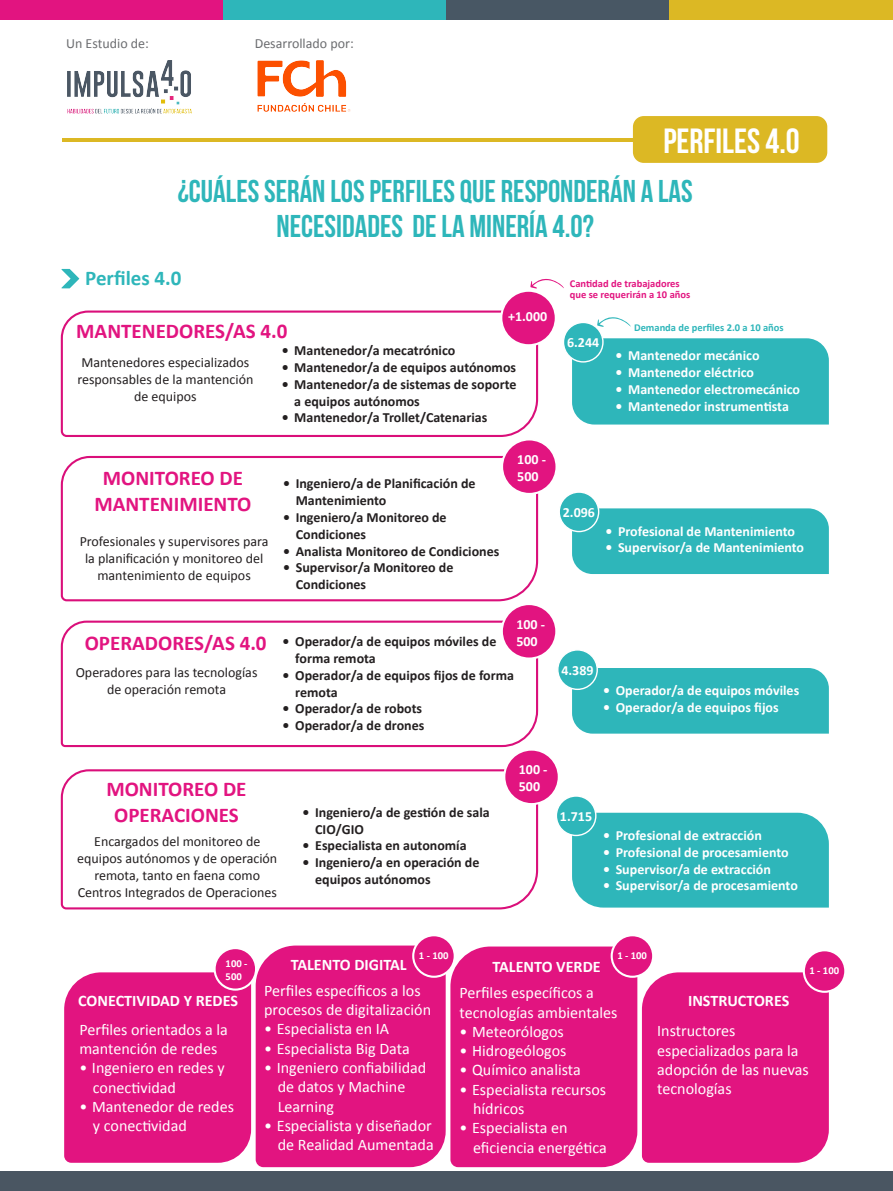
<style>
.page{position:relative;width:893px;height:1191px;background:#fff}
.page>*{position:absolute;margin:0;border:0;box-sizing:border-box;transform-origin:0 0}
.t1{font:35px "Bebas Neue";color:#fff}
.t2{font:31.5px/35px "Bebas Neue";color:#2eb6ba;text-align:center}
.t3{font:700 21px/25.2px "Calibri";color:#e21480;text-align:center}
.t4{font:700 21px "Calibri";color:#2eb6ba}
.t5{font:16.1px/19.3px "Calibri";color:#fff}
.t6{font:700 16.1px "Calibri";color:#fff}
.t7{font:700 14px/16.8px "Calibri";color:#231f20}
.t8{font:700 14px/16.8px "Calibri";color:#fff}
.t9{font:14px/16.8px "Calibri";color:#231f20;text-align:center}
.t10{font:14px "Calibri";color:#6c6d70}
.t11{font:700 10.64px/12.8px "Calibri";color:#fff}
.t12{font:700 10.5px/11.2px "Calibri";color:#e21480}
.t13{font:700 10.5px "Calibri";color:#2eb6ba}
</style>
<div class="page">
<img style="left:68px;top:61px;width:123px;height:53px">
<div style="left:0;top:0;width:223px;height:20px;background:#e21480"></div>
<div style="left:223px;top:0;width:223px;height:20px;background:#2eb6ba"></div>
<div style="left:446px;top:0;width:224px;height:20px;background:#485764"></div>
<div style="left:670px;top:0;width:223px;height:20px;background:#dcb824"></div>
<div style="left:1px;top:1171px;width:892px;height:19px;background:#4a5662"></div>
<img style="left:257px;top:60px;width:94px;height:52px">
<div style="left:633px;top:116px;width:194px;height:47px;background:#dcb824;border-radius:11px"></div>
<hr style="left:63px;top:138px;width:572px;height:3px;background:#dcb824">
<svg style="left:64px;top:945px;width:765px;height:222px;background:#e42a8c"></svg>
<svg style="left:60px;top:310px;width:479px;height:127px"></svg>
<div style="left:501px;top:291px;width:55px;height:54px;background:#e21480;border-radius:50%"></div>
<div style="left:500px;top:290px;width:57px;height:56px;border:2px solid #fff;border-radius:50%"></div>
<div style="left:572px;top:508px;width:257px;height:66px;background:#2eb6ba"></div>
<div style="left:559px;top:492px;width:40px;height:39px;background:#2eb6ba;border-radius:50%"></div>
<div style="left:558px;top:491px;width:41px;height:41px;border:1px solid #fff;border-radius:50%"></div>
<svg style="left:60px;top:455px;width:479px;height:147px"></svg>
<div style="left:502px;top:439px;width:55px;height:55px;background:#e21480;border-radius:50%"></div>
<div style="left:501px;top:438px;width:57px;height:57px;border:2px solid #fff;border-radius:50%"></div>
<div style="left:572px;top:668px;width:257px;height:65px;background:#2eb6ba"></div>
<div style="left:558px;top:650px;width:39px;height:39px;background:#2eb6ba;border-radius:50%"></div>
<div style="left:557px;top:649px;width:41px;height:41px;border:1px solid #fff;border-radius:50%"></div>
<svg style="left:60px;top:620px;width:479px;height:128px"></svg>
<div style="left:502px;top:604px;width:54px;height:54px;background:#e21480;border-radius:50%"></div>
<div style="left:501px;top:603px;width:56px;height:56px;border:2px solid #fff;border-radius:50%"></div>
<svg style="left:60px;top:769px;width:479px;height:141px"></svg>
<div style="left:504px;top:749px;width:55px;height:55px;background:#e21480;border-radius:50%"></div>
<div style="left:503px;top:748px;width:57px;height:57px;border:2px solid #fff;border-radius:50%"></div>
<div style="left:572px;top:812px;width:257px;height:95px;background:#2eb6ba"></div>
<div style="left:556px;top:796px;width:40px;height:39px;background:#2eb6ba;border-radius:50%"></div>
<div style="left:556px;top:795px;width:40px;height:41px;border:1px solid #fff;border-radius:50%"></div>
<svg style="left:530px;top:278px;width:34px;height:10px"></svg>
<div style="left:215px;top:948px;width:41px;height:41px;background:#e21480;border-radius:50%"></div>
<div style="left:214px;top:947px;width:43px;height:43px;border:2px solid #fff;border-radius:50%"></div>
<div style="left:413px;top:935px;width:42px;height:41px;background:#e21480;border-radius:50%"></div>
<div style="left:412px;top:934px;width:44px;height:43px;border:2px solid #fff;border-radius:50%"></div>
<div style="left:612px;top:935px;width:41px;height:41px;background:#e21480;border-radius:50%"></div>
<div style="left:611px;top:934px;width:43px;height:43px;border:2px solid #fff;border-radius:50%"></div>
<div style="left:804px;top:950px;width:41px;height:41px;background:#e21480;border-radius:50%"></div>
<div style="left:803px;top:949px;width:43px;height:43px;border:2px solid #fff;border-radius:50%"></div>
<div style="left:572px;top:338px;width:257px;height:86px;background:#2eb6ba"></div>
<div style="left:563px;top:322px;width:40px;height:40px;background:#2eb6ba;border-radius:50%"></div>
<div style="left:563px;top:322px;width:41px;height:40px;border:1px solid #fff;border-radius:50%"></div>
<svg style="left:597px;top:317px;width:34px;height:10px"></svg>
<svg style="left:61px;top:269px;width:18px;height:19px"></svg>
<p class="t10" style="left:66px;top:33px;width:84px">Un Estudio de:</p>
<p class="t10" style="left:255px;top:33px;width:101px">Desarrollado por:</p>
<h1 class="t1" style="left:663px;top:122px;width:138px">PERFILES 4.0</h1>
<h2 class="t2" style="left:178px;top:173px;width:517px">¿CUÁLES SERÁN LOS PERFILES QUE RESPONDERÁN A LAS<br>NECESIDADES DE LA MINERÍA 4.0?</h2>
<h3 class="t4" style="left:85px;top:263px;width:98px">Perfiles 4.0</h3>
<p class="t8" style="left:508px;top:308px;width:41px">+1.000</p>
<h3 class="t3" style="left:76px;top:317px;width:213px">MANTENEDORES/AS 4.0</h3>
<p class="t9" style="left:77px;top:353px;width:177px">Mantenedores especializados responsables de la mantención de equipos</p>
<p class="t7" style="left:282px;top:341px;width:175px">• Mantenedor/a mecatrónico</p>
<p class="t7" style="left:282px;top:358px;width:236px">• Mantenedor/a de equipos autónomos</p>
<p class="t7" style="left:294px;top:375px;width:224px;text-indent:-13px">• Mantenedor/a de sistemas de soporte a equipos autónomos</p>
<p class="t7" style="left:282px;top:409px;width:207px">• Mantenedor/a Trollet/Catenarias</p>
<h3 class="t3" style="left:94px;top:465px;width:159px">MONITOREO DE<br>MANTENIMIENTO</h3>
<p class="t7" style="left:296px;top:475px;width:181px;text-indent:-13px">• Ingeniero/a de Planificación de<br>Mantenimiento</p>
<p class="t7" style="left:296px;top:508px;width:152px;text-indent:-13px">• Ingeniero/a Monitoreo de<br>Condiciones</p>
<p class="t7" style="left:283px;top:542px;width:218px">• Analista Monitoreo de Condiciones</p>
<p class="t7" style="left:296px;top:559px;width:159px;text-indent:-13px">• Supervisor/a Monitoreo de<br>Condiciones</p>
<p class="t9" style="left:80px;top:532px;width:190px">Profesionales y supervisores para la planificación y monitoreo del mantenimiento de equipos</p>
<p class="t8" style="left:517px;top:450px;width:30px">100 -<br>500</p>
<h3 class="t3" style="left:85px;top:630px;width:183px">OPERADORES/AS 4.0</h3>
<p class="t9" style="left:76px;top:663px;width:183px">Operadores para las tecnologías de operación remota</p>
<p class="t8" style="left:516px;top:615px;width:30px">100 -<br>500</p>
<p class="t7" style="left:295px;top:632px;width:203px;text-indent:-13px">• Operador/a de equipos móviles de forma remota</p>
<p class="t7" style="left:295px;top:666px;width:220px;text-indent:-13px">• Operador/a de equipos fijos de forma remota</p>
<p class="t7" style="left:283px;top:700px;width:141px">• Operador/a de robots</p>
<p class="t7" style="left:283px;top:716px;width:143px">• Operador/a de drones</p>
<h3 class="t3" style="left:106px;top:776px;width:142px">MONITOREO DE<br>OPERACIONES</h3>
<p class="t9" style="left:77px;top:833px;width:202px">Encargados del monitoreo de equipos autónomos y de operación remota, tanto en faena como<br>Centros Integrados de Operaciones</p>
<p class="t7" style="left:315px;top:803px;width:176px;text-indent:-13px">• Ingeniero/a de gestión de sala<br>CIO/GIO</p>
<p class="t7" style="left:303px;top:837px;width:166px">• Especialista en autonomía</p>
<p class="t7" style="left:315px;top:853px;width:166px;text-indent:-13px">• Ingeniero/a en operación de equipos autónomos</p>
<p class="t8" style="left:519px;top:761px;width:30px">100 -<br>500</p>
<p class="t12" style="left:570px;top:277px;width:122px">Cantidad de trabajadores que se requerirán a 10 años</p>
<p class="t8" style="left:567px;top:333px;width:34px">6.244</p>
<p class="t13" style="left:634px;top:320px;width:151px">Demanda de perfiles 2.0 a 10 años</p>
<p class="t8" style="left:615px;top:347px;width:145px">• Mantenedor mecánico</p>
<p class="t8" style="left:615px;top:363px;width:140px">• Mantenedor eléctrico</p>
<p class="t8" style="left:615px;top:380px;width:186px">• Mantenedor electromecánico</p>
<p class="t8" style="left:615px;top:397px;width:175px">• Mantenedor instrumentista</p>
<p class="t8" style="left:563px;top:503px;width:34px">2.096</p>
<p class="t8" style="left:605px;top:522px;width:191px">• Profesional de Mantenimiento</p>
<p class="t8" style="left:605px;top:539px;width:200px">• Supervisor/a de Mantenimiento</p>
<p class="t8" style="left:561px;top:661px;width:34px">4.389</p>
<p class="t8" style="left:603px;top:681px;width:198px">• Operador/a de equipos móviles</p>
<p class="t8" style="left:603px;top:698px;width:177px">• Operador/a de equipos fijos</p>
<p class="t8" style="left:560px;top:807px;width:34px">1.715</p>
<p class="t8" style="left:603px;top:826px;width:160px">• Profesional de extracción</p>
<p class="t8" style="left:603px;top:843px;width:187px">• Profesional de procesamiento</p>
<p class="t8" style="left:603px;top:860px;width:169px">• Supervisor/a de extracción</p>
<p class="t8" style="left:603px;top:877px;width:196px">• Supervisor/a de procesamiento</p>
<p class="t11" style="left:226px;top:956px;width:23px">100 -<br>500</p>
<p class="t6" style="left:78px;top:989px;width:161px">CONECTIVIDAD Y REDES</p>
<p class="t5" style="left:79px;top:1019px;width:150px">Perfiles orientados a la mantención de redes</p>
<p class="t5" style="left:93px;top:1057px;width:133px;text-indent:-14px">• Ingeniero en redes y conectividad</p>
<p class="t5" style="left:93px;top:1096px;width:142px;text-indent:-14px">• Mantenedor de redes y conectividad</p>
<p class="t11" style="left:419px;top:949px;width:31px">1 - 100</p>
<p class="t11" style="left:617px;top:949px;width:31px">1 - 100</p>
<p class="t6" style="left:291px;top:953px;width:118px">TALENTO DIGITAL</p>
<p class="t5" style="left:264px;top:980px;width:168px">Perfiles específicos a los procesos de digitalización</p>
<p class="t5" style="left:264px;top:1018px;width:126px">• Especialista en IA</p>
<p class="t5" style="left:264px;top:1038px;width:147px">• Especialista Big Data</p>
<p class="t5" style="left:278px;top:1057px;width:150px;text-indent:-14px">• Ingeniero confiabilidad de datos y Machine<br>Learning</p>
<p class="t5" style="left:264px;top:1115px;width:171px;text-align:right">• Especialista y diseñador de Realidad Aumentada</p>
<p class="t6" style="left:492px;top:955px;width:110px">TALENTO VERDE</p>
<p class="t5" style="left:459px;top:982px;width:160px">Perfiles específicos a tecnologías ambientales</p>
<p class="t5" style="left:459px;top:1021px;width:106px">• Meteorólogos</p>
<p class="t5" style="left:459px;top:1040px;width:109px">• Hidrogeólogos</p>
<p class="t5" style="left:459px;top:1060px;width:123px">• Químico analista</p>
<p class="t5" style="left:473px;top:1079px;width:135px;text-indent:-14px">• Especialista recursos hídricos</p>
<p class="t5" style="left:473px;top:1118px;width:135px;text-indent:-14px">• Especialista en eficiencia energética</p>
<p class="t11" style="left:809px;top:964px;width:31px">1 - 100</p>
<p class="t6" style="left:688px;top:989px;width:103px">INSTRUCTORES</p>
<p class="t5" style="left:657px;top:1021px;width:153px">Instructores especializados para la adopción de las nuevas tecnologías</p>
</div>
